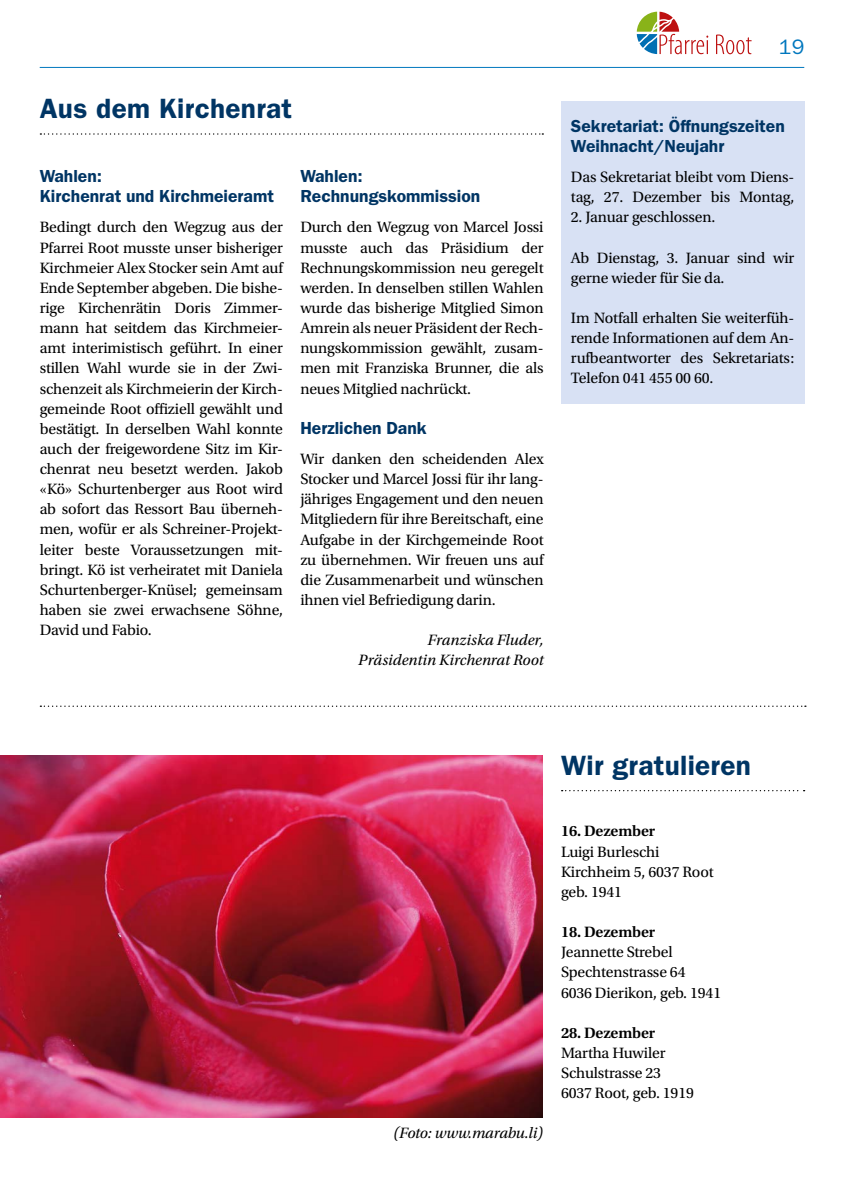
<style>
.page{position:relative;width:844px;height:1191px;background:#fff}
.page>*{position:absolute;margin:0;border:0;box-sizing:border-box;transform-origin:0 0}
.t1{font:600 28px "ITC Franklin Gothic Std";letter-spacing:.01em;color:#003564}
.t2{font:21px "ITC Franklin Gothic Std";color:#0077be}
.t3{font:600 17.5px/20.1px "ITC Franklin Gothic Std";color:#003564}
.t4{font:15.75px/20.1px "Utopia Std";letter-spacing:-.01em;color:#000}
.t5{font:italic 15.75px/20.1px "Utopia Std";letter-spacing:-.005em;color:#000;text-align:right}
.t6{font:600 15.75px "Utopia Std";letter-spacing:-.01em;color:#000}
</style>
<div class="page">
<svg style="left:636px;top:12px;width:72px;height:42px"></svg>
<svg style="left:716px;top:34px;width:35px;height:20px"></svg>
<hr style="left:40px;top:67px;width:764px;height:1px;background:#0077be">
<svg style="left:561px;top:790px;width:243px;height:1px"></svg>
<div style="left:561px;top:101px;width:243px;height:302px;background:#d8e1f4"></div>
<svg style="left:40px;top:705px;width:765px;height:2px"></svg>
<img style="left:0;top:756px;width:543px;height:361px">
<svg style="left:40px;top:133px;width:503px;height:2px"></svg>
<h1 class="t1" style="left:40px;top:92px;width:254px">Aus dem Kirchenrat</h1>
<p class="t3" style="left:40px;top:166px;width:236px">Wahlen:<br>Kirchenrat und Kirchmeieramt</p>
<p class="t4" style="left:40px;top:217px;width:245px;text-align:justify">Bedingt durch den Wegzug aus der Pfarrei Root musste unser bisheriger Kirchmeier Alex Stocker sein Amt auf Ende September abgeben. Die bishe&shy;rige Kirchenrätin Doris Zimmer&shy;mann hat seitdem das Kirchmeier&shy;amt interimistisch geführt. In einer stillen Wahl wurde sie in der Zwi&shy;schenzeit als Kirchmeierin der Kirch&shy;gemeinde Root offiziell gewählt und bestätigt. In derselben Wahl konnte auch der freigewordene Sitz im Kir&shy;chenrat neu besetzt werden. Jakob «Kö» Schurtenberger aus Root wird ab sofort das Ressort Bau überneh&shy;men, wofür er als Schreiner-Projekt&shy;leiter beste Voraussetzungen mit&shy;bringt. Kö ist verheiratet mit Daniela Schurtenberger-Knüsel; gemeinsam haben sie zwei erwachsene Söhne, David und Fabio.</p>
<p class="t3" style="left:300px;top:166px;width:181px">Wahlen:<br>Rechnungskommission</p>
<p class="t4" style="left:300px;top:217px;width:245px;text-align:justify">Durch den Wegzug von Marcel Jossi musste auch das Präsidium der Rechnungskommission neu geregelt werden. In denselben stillen Wahlen wurde das bisherige Mitglied Simon Amrein als neuer Präsident der Rech&shy;nungskommission gewählt, zusam&shy;men mit Franziska Brunner, die als neues Mitglied nachrückt.</p>
<p class="t3" style="left:300px;top:418px;width:128px">Herzlichen Dank</p>
<p class="t4" style="left:300px;top:449px;width:245px;text-align:justify">Wir danken den scheidenden Alex Stocker und Marcel Jossi für ihr lang&shy;jähriges Engagement und den neuen Mitgliedern für ihre Bereitschaft, eine Aufgabe in der Kirchgemeinde Root zu übernehmen. Wir freuen uns auf die Zusammenarbeit und wünschen ihnen viel Befriedigung darin.</p>
<p class="t5" style="left:358px;top:630px;width:187px">Franziska Fluder,<br>Präsidentin Kirchenrat Root</p>
<h2 class="t2" style="left:778px;top:35px;width:27px">19</h2>
<p class="t3" style="left:570px;top:116px;width:215px">Sekretariat: Öffnungszeiten<br>Weihnacht/Neujahr</p>
<p class="t4" style="left:570px;top:167px;width:225px">Das Sekretariat bleibt vom Diens&shy;tag, 27. Dezember bis Montag,</p>
<p class="t4" style="left:570px;top:207px;width:146px">2. Januar geschlossen.</p>
<p class="t4" style="left:570px;top:248px;width:225px">Ab Dienstag, 3. Januar sind wir gerne wieder für Sie da.</p>
<p class="t4" style="left:570px;top:308px;width:225px;text-align:justify">Im Notfall erhalten Sie weiterfüh&shy;rende Informationen auf dem An&shy;rufbeantworter des Sekretariats:<br>Telefon 041 455 00 60.</p>
<p class="t5" style="left:393px;top:1123px;width:151px">(Foto: www.marabu.li)</p>
<h1 class="t1" style="left:561px;top:749px;width:191px">Wir gratulieren</h1>
<p class="t6" style="left:561px;top:822px;width:96px">16. Dezember</p>
<p class="t4" style="left:561px;top:841px;width:154px">Luigi Burleschi<br>Kirchheim 5, 6037 Root geb. 1941</p>
<p class="t6" style="left:561px;top:923px;width:96px">18. Dezember</p>
<p class="t4" style="left:561px;top:942px;width:162px">Jeannette Strebel<br>Spechtenstrasse 64<br>6036 Dierikon, geb. 1941</p>
<p class="t6" style="left:561px;top:1023px;width:96px">28. Dezember</p>
<p class="t4" style="left:561px;top:1043px;width:134px">Martha Huwiler<br>Schulstrasse 23<br>6037 Root, geb. 1919</p>
</div>
